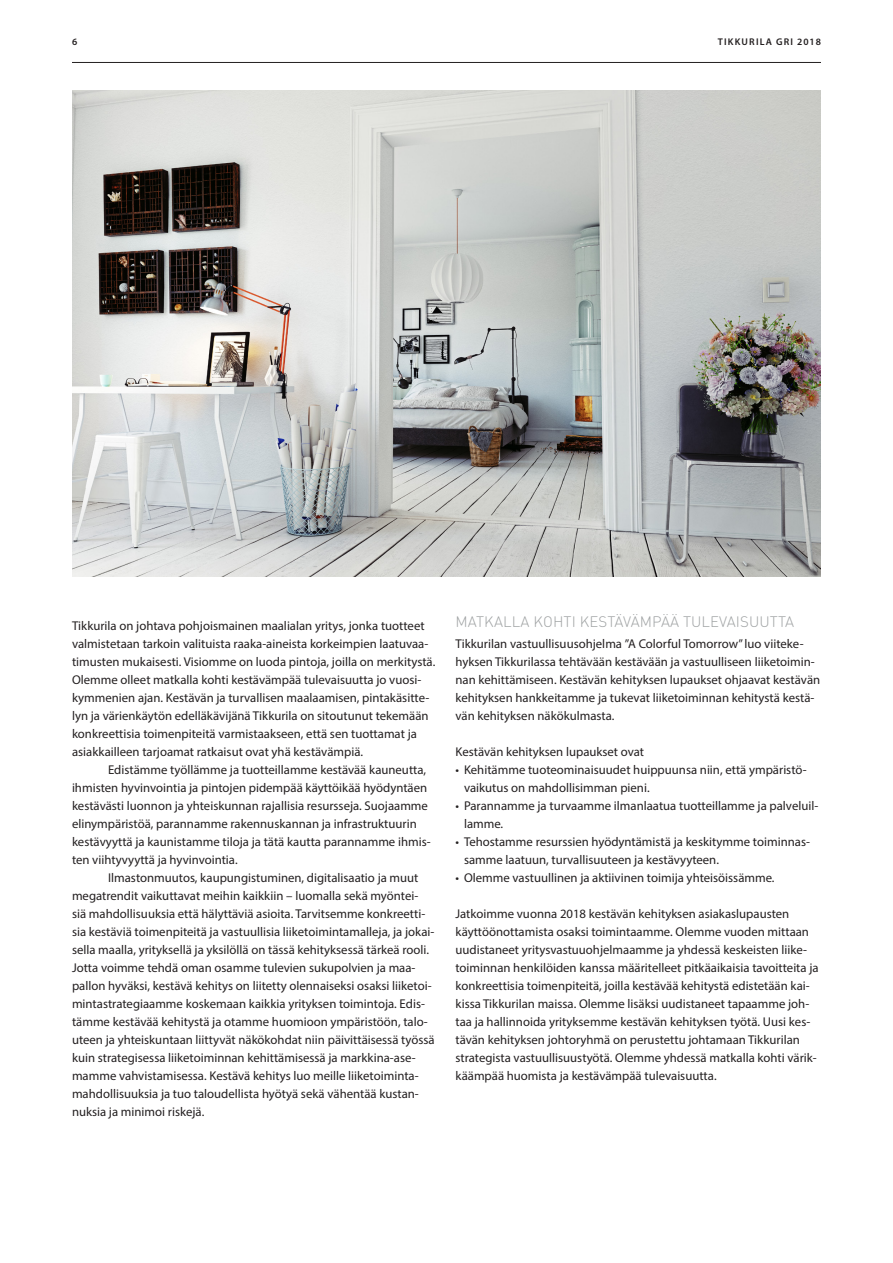
<style>
.page{position:relative;width:893px;height:1263px;background:#fff}
.page>*{position:absolute;margin:0;border:0;box-sizing:border-box;transform-origin:0 0}
.t1{font:300 15px "DIN Round OT";letter-spacing:.005em;color:#9fa2a3}
.t2{font:12.75px/18px "Myriad Pro";color:#231f20}
.t3{font:600 9.75px "Myriad Pro";letter-spacing:.12em;color:#231f20}
</style>
<div class="page">
<img style="left:72px;top:90px;width:749px;height:486px">
<hr style="left:72px;top:62px;width:749px;height:1px;background:#231f20">
<p class="t3" style="left:72px;top:35px;width:7px">6</p>
<p class="t3" style="left:718px;top:35px;width:105px">TIKKURILA GRI 2018</p>
<p class="t2" style="left:72px;top:617px;width:365px">Tikkurila on johtava pohjoismainen maalialan yritys, jonka tuotteet valmistetaan tarkoin valituista raaka-aineista korkeimpien laatuvaa&shy;timusten mukaisesti. Visiomme on luoda pintoja, joilla on merkitystä.<br>Olemme olleet matkalla kohti kestävämpää tulevaisuutta jo vuosi&shy;kymmenien ajan. Kestävän ja turvallisen maalaamisen, pintakäsitte&shy;lyn ja värienkäytön edelläkävijänä Tikkurila on sitoutunut tekemään konkreettisia toimenpiteitä varmistaakseen, että sen tuottamat ja asiakkailleen tarjoamat ratkaisut ovat yhä kestävämpiä.</p>
<p class="t2" style="left:72px;top:761px;width:360px;text-indent:36px">Edistämme työllämme ja tuotteillamme kestävää kauneutta, ihmisten hyvinvointia ja pintojen pidempää käyttöikää hyödyntäen kestävästi luonnon ja yhteiskunnan rajallisia resursseja. Suojaamme elinympäristöä, parannamme rakennuskannan ja infrastruktuurin kestävyyttä ja kaunistamme tiloja ja tätä kautta parannamme ihmis&shy;ten viihtyvyyttä ja hyvinvointia.</p>
<p class="t2" style="left:72px;top:869px;width:364px;text-indent:36px">Ilmastonmuutos, kaupungistuminen, digitalisaatio ja muut megatrendit vaikuttavat meihin kaikkiin – luomalla sekä myöntei&shy;siä mahdollisuuksia että hälyttäviä asioita. Tarvitsemme konkreetti&shy;sia kestäviä toimenpiteitä ja vastuullisia liiketoimintamalleja, ja jokai&shy;sella maalla, yrityksellä ja yksilöllä on tässä kehityksessä tärkeä rooli.<br>Jotta voimme tehdä oman osamme tulevien sukupolvien ja maa&shy;pallon hyväksi, kestävä kehitys on liitetty olennaiseksi osaksi liiketoi&shy;mintastrategiaamme koskemaan kaikkia yrityksen toimintoja. Edis&shy;tämme kestävää kehitystä ja otamme huomioon ympäristöön, talo&shy;uteen ja yhteiskuntaan liittyvät näkökohdat niin päivittäisessä työssä kuin strategisessa liiketoiminnan kehittämisessä ja markkina-ase&shy;mamme vahvistamisessa. Kestävä kehitys luo meille liiketoiminta&shy;mahdollisuuksia ja tuo taloudellista hyötyä sekä vähentää kustan&shy;nuksia ja minimoi riskejä.</p>
<p class="t1" style="left:455px;top:612px;width:340px">MATKALLA KOHTI KESTÄVÄMPÄÄ TULEVAISUUTTA</p>
<p class="t2" style="left:455px;top:635px;width:366px">Tikkurilan vastuullisuusohjelma ”A Colorful Tomorrow” luo viiteke&shy;hyksen Tikkurilassa tehtävään kestävään ja vastuulliseen liiketoimin&shy;nan kehittämiseen. Kestävän kehityksen lupaukset ohjaavat kestävän kehityksen hankkeitamme ja tukevat liiketoiminnan kehitystä kestä&shy;vän kehityksen näkökulmasta.</p>
<p class="t2" style="left:455px;top:743px;width:190px">Kestävän kehityksen lupaukset ovat</p>
<p class="t2" style="left:464px;top:761px;width:344px;text-indent:-9px">• Kehitämme tuoteominaisuudet huippuunsa niin, että ympäristö&shy;vaikutus on mahdollisimman pieni.</p>
<p class="t2" style="left:464px;top:797px;width:356px;text-indent:-9px">• Parannamme ja turvaamme ilmanlaatua tuotteillamme ja palveluil&shy;lamme.</p>
<p class="t2" style="left:464px;top:833px;width:347px;text-indent:-9px">• Tehostamme resurssien hyödyntämistä ja keskitymme toiminnas&shy;samme laatuun, turvallisuuteen ja kestävyyteen.</p>
<p class="t2" style="left:455px;top:869px;width:321px">• Olemme vastuullinen ja aktiivinen toimija yhteisöissämme.</p>
<p class="t2" style="left:455px;top:905px;width:365px">Jatkoimme vuonna 2018 kestävän kehityksen asiakaslupausten käyttöönottamista osaksi toimintaamme. Olemme vuoden mittaan uudistaneet yritysvastuuohjelmaamme ja yhdessä keskeisten liike&shy;toiminnan henkilöiden kanssa määritelleet pitkäaikaisia tavoitteita ja konkreettisia toimenpiteitä, joilla kestävää kehitystä edistetään kai&shy;kissa Tikkurilan maissa. Olemme lisäksi uudistaneet tapaamme joh&shy;taa ja hallinnoida yrityksemme kestävän kehityksen työtä. Uusi kes&shy;tävän kehityksen johtoryhmä on perustettu johtamaan Tikkurilan strategista vastuullisuustyötä. Olemme yhdessä matkalla kohti värik&shy;käämpää huomista ja kestävämpää tulevaisuutta.</p>
</div>
